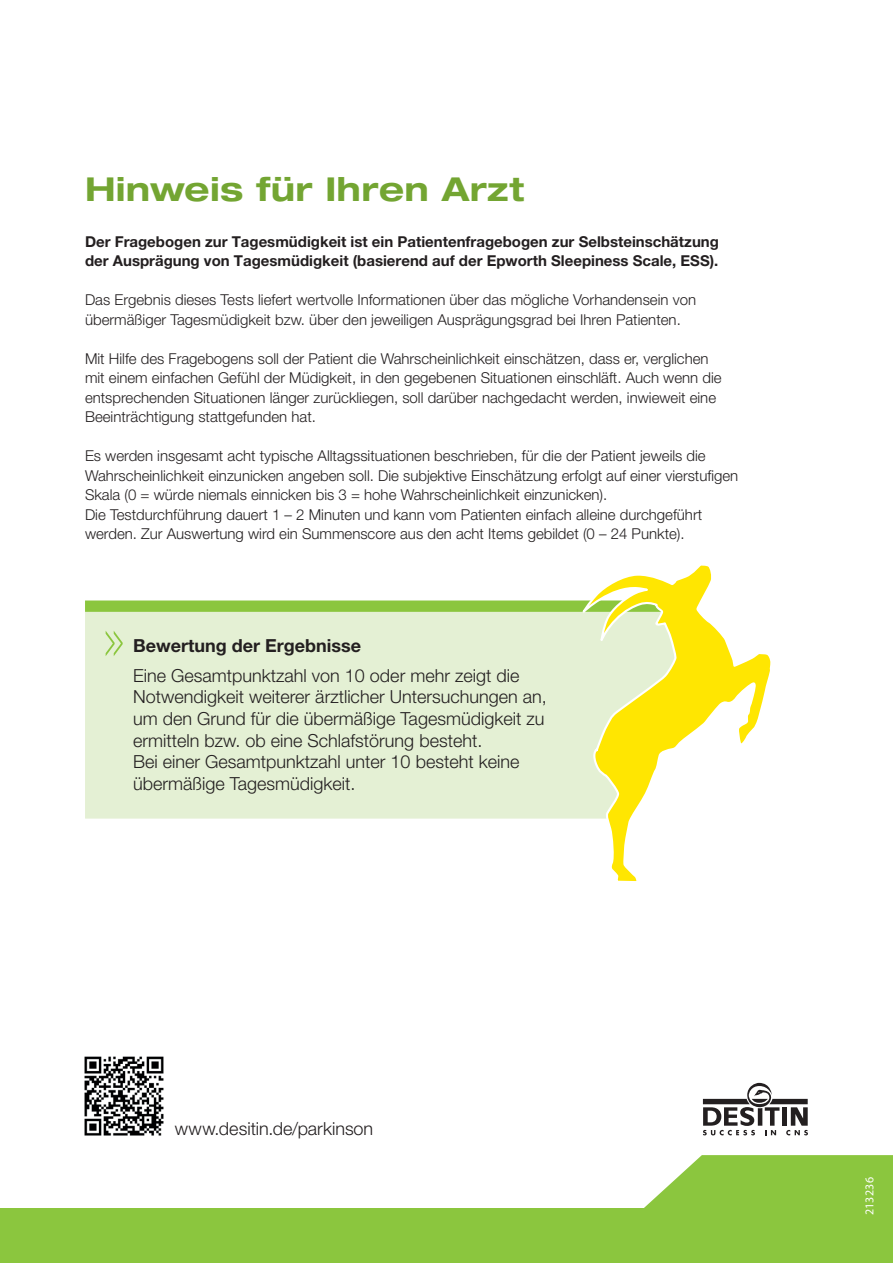
<style>
.page{position:relative;width:893px;height:1263px;background:#fff}
.page>*{position:absolute;margin:0;border:0;box-sizing:border-box;transform-origin:0 0}
.t1{font:200 87px "Helvetica Neue LT Pro";color:#8bc63e}
.t2{font:700 expanded 33px "Helvetica Neue LT Pro";letter-spacing:.01em;color:#73a532}
.t3{font:300 18px/21.6px "Helvetica Neue LT Pro";color:#231f20}
.t4{font:700 18px "Helvetica Neue LT Pro";color:#231f20}
.t5{font:300 15px/19.5px "Helvetica Neue LT Pro";color:#231f20}
.t6{font:700 15px/19.5px "Helvetica Neue LT Pro";color:#231f20}
.t7{font:12px "Myriad Pro";letter-spacing:.03em;color:#fff}
</style>
<div class="page">
<img style="left:84px;top:1056px;width:80px;height:80px">
<div style="left:85px;top:612px;width:496px;height:207px;background:#e4f0d4"></div>
<div style="left:85px;top:600px;width:597px;height:12px;background:#8bc63e"></div>
<div style="left:0;top:1208px;width:893px;height:55px;background:#8bc63e"></div>
<svg style="left:644px;top:1155px;width:249px;height:53px"></svg>
<svg style="left:581px;top:565px;width:190px;height:316px"></svg>
<svg style="left:703px;top:1083px;width:105px;height:52px"></svg>
<h2 class="t2" style="left:85px;top:168px;width:440px">Hinweis für Ihren Arzt</h2>
<p class="t6" style="left:85px;top:231px;width:635px">Der Fragebogen zur Tagesmüdigkeit ist ein Patientenfragebogen zur Selbsteinschätzung der Ausprägung von Tagesmüdigkeit (basierend auf der Epworth Sleepiness Scale, ESS).</p>
<p class="t5" style="left:85px;top:290px;width:612px">Das Ergebnis dieses Tests liefert wertvolle Informationen über das mögliche Vorhandensein von übermäßiger Tagesmüdigkeit bzw. über den jeweiligen Ausprägungsgrad bei Ihren Patienten.</p>
<p class="t5" style="left:85px;top:348px;width:638px">Mit Hilfe des Fragebogens soll der Patient die Wahrscheinlichkeit einschätzen, dass er, verglichen mit einem einfachen Gefühl der Müdigkeit, in den gegebenen Situationen einschläft. Auch wenn die entsprechenden Situationen länger zurückliegen, soll darüber nachgedacht werden, inwieweit eine Beeinträchtigung stattgefunden hat.</p>
<p class="t5" style="left:85px;top:446px;width:655px">Es werden insgesamt acht typische Alltagssituationen beschrieben, für die der Patient jeweils die Wahrscheinlichkeit einzunicken angeben soll. Die subjektive Einschätzung erfolgt auf einer vierstufigen Skala (0 = würde niemals einnicken bis 3 = hohe Wahrscheinlichkeit einzunicken).<br>Die Testdurchführung dauert 1 – 2 Minuten und kann vom Patienten einfach alleine durchgeführt werden. Zur Auswertung wird ein Summenscore aus den acht Items gebildet (0 – 24 Punkte).</p>
<h1 class="t1" style="left:98px;top:586px;width:32px">»</h1>
<p class="t4" style="left:133px;top:634px;width:229px">Bewertung der Ergebnisse</p>
<p class="t3" style="left:133px;top:664px;width:415px">Eine Gesamtpunktzahl von 10 oder mehr zeigt die Notwendigkeit weiterer ärztlicher Untersuchungen an, um den Grund für die übermäßige Tagesmüdigkeit zu ermitteln bzw. ob eine Schlafstörung besteht.<br>Bei einer Gesamtpunktzahl unter 10 besteht keine übermäßige Tagesmüdigkeit.</p>
<p class="t3" style="left:175px;top:1118px;width:200px">www.desitin.de/parkinson</p>
<p class="t7" style="left:863px;top:1215px;width:40px;rotate:-90deg">213236</p>
</div>
